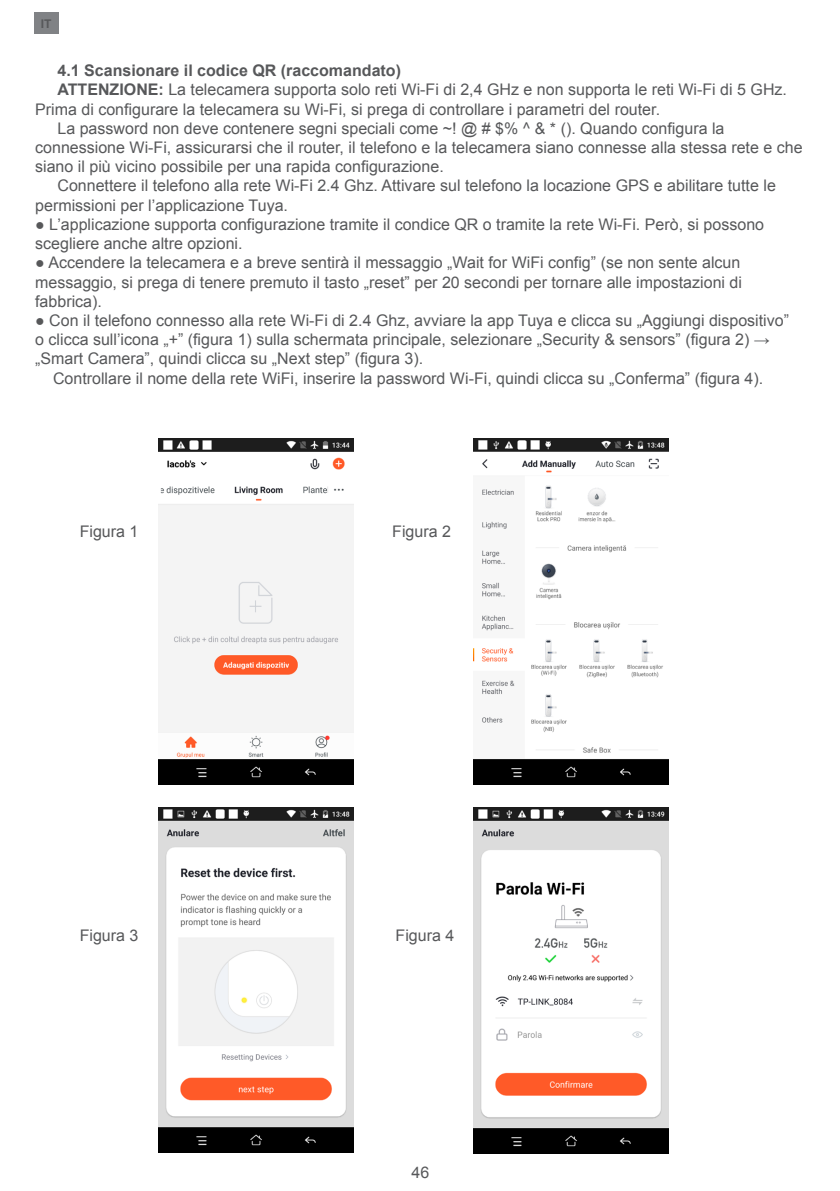
<style>
.page{position:relative;width:840px;height:1191px;background:#fff}
.page>*{position:absolute;margin:0;border:0;box-sizing:border-box;transform-origin:0 0}
.t1{font:16px/19.2px "Arial";color:#57585a}
.Bold{font:700 16px "Arial";color:#57585a}
.t2{font:700 12px "Arial";color:#57585a}
.s1{font-weight:700}
</style>
<div class="page">
<div style="left:34px;top:12px;width:24px;height:22px;background:#808285"></div>
<img style="left:159px;top:438px;width:194px;height:346px">
<img style="left:473px;top:438px;width:195px;height:346px">
<img style="left:159px;top:807px;width:194px;height:346px">
<img style="left:473px;top:807px;width:195px;height:346px">
<p class="t2" style="left:41px;top:15px;width:12px">IT</p>
<p class="Bold" style="left:57px;top:60px;width:345px">4.1 Scansionare il codice QR (raccomandato)</p>
<p class="t1" style="left:35px;top:80px;width:753px;text-indent:22px"><span class="s1">ATTENZIONE:</span> La telecamera supporta solo reti Wi-Fi di 2,4 GHz e non supporta le reti Wi-Fi di 5 GHz.<br>Prima di configurare la telecamera su Wi-Fi, si prega di controllare i parametri del router.</p>
<p class="t1" style="left:35px;top:119px;width:768px;text-indent:22px">La password non deve contenere segni speciali come ~! @ # $% ^ &amp; * (). Quando configura la connessione Wi-Fi, assicurarsi che il router, il telefono e la telecamera siano connesse alla stessa rete e che siano il più vicino possibile per una rapida configurazione.</p>
<p class="t1" style="left:35px;top:176px;width:741px;text-indent:22px">Connettere il telefono alla rete Wi-Fi 2.4 Ghz. Attivare sul telefono la locazione GPS e abilitare tutte le permissioni per l’applicazione Tuya.</p>
<p class="t1" style="left:35px;top:215px;width:730px">● L’applicazione supporta configurazione tramite il condice QR o tramite la rete Wi-Fi. Però, si possono scegliere anche altre opzioni.</p>
<p class="t1" style="left:35px;top:253px;width:708px;text-align:justify">● Accendere la telecamera e a breve sentirà il messaggio „Wait for WiFi config” (se non sente alcun messaggio, si prega di tenere premuto il tasto „reset” per 20 secondi per tornare alle impostazioni di fabbrica).</p>
<p class="t1" style="left:35px;top:311px;width:755px">● Con il telefono connesso alla rete Wi-Fi di 2.4 Ghz, avviare la app Tuya e clicca su „Aggiungi dispositivo” o clicca sull’icona „+” (figura 1) sulla schermata principale, selezionare „Security &amp; sensors” (figura 2) → „Smart Camera”, quindi clicca su „Next step” (figura 3).</p>
<p class="t1" style="left:53px;top:368px;width:711px">Controllare il nome della rete WiFi, inserire la password Wi-Fi, quindi clicca su „Conferma” (figura 4).</p>
<p class="t1" style="left:80px;top:522px;width:60px">Figura 1</p>
<p class="t1" style="left:392px;top:522px;width:60px">Figura 2</p>
<p class="t1" style="left:80px;top:925px;width:60px">Figura 3</p>
<p class="t1" style="left:395px;top:925px;width:60px">Figura 4</p>
<p class="t1" style="left:411px;top:1163px;width:19px">46</p>
</div>
